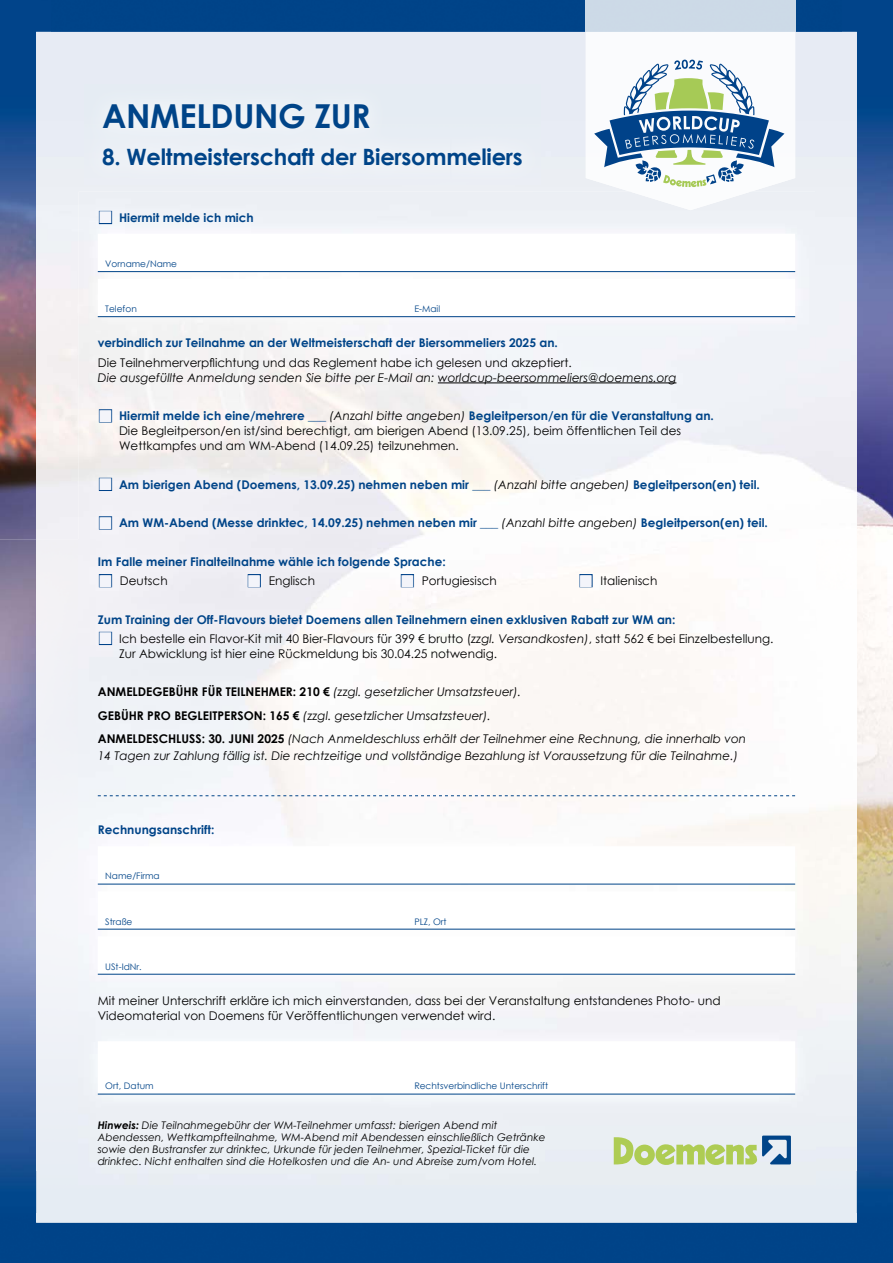
<style>
.page{position:relative;width:893px;height:1263px;background:#fff}
.page>*{position:absolute;margin:0;border:0;box-sizing:border-box;transform-origin:0 0}
.t1{font:700 33px "Century Gothic";letter-spacing:-.01em;color:#048}
.t2{font:700 22.5px "Century Gothic";letter-spacing:-.01em;color:#048}
.t3{font:12px/15px "Century Gothic";color:#000}
.t4{font:700 12px "Century Gothic";color:#048}
.t5{font:italic 12px/23.5px "Century Gothic";color:#000}
.t6{font:italic 10.5px/12px "Century Gothic";color:#000}
.t7{font:9px "Century Gothic";color:#048}
.s1{font-weight:400;font-size:25.5px;color:#f3f4fa}
.s2{font-size:25.5px;color:#f3f4fa}
.s3{font-weight:700;color:#048}
.s4{font-style:italic}
.s5{font-weight:400;font-style:italic;color:#000}
.s6{font-weight:700;font-style:normal}
.s7{font-weight:700}
</style>
<div class="page">
<img style="left:0;top:0;width:52px;height:540px">
<img style="left:841px;top:0;width:52px;height:535px">
<img style="left:52px;top:0;width:789px;height:32px">
<div style="left:0;top:1212px;width:893px;height:51px;background:#004388"></div>
<img style="left:0;top:589px;width:36px;height:623px">
<img style="left:857px;top:589px;width:36px;height:623px">
<img style="left:0;top:540px;width:887px;height:49px">
<img style="left:36px;top:32px;width:821px;height:557px">
<div style="left:36px;top:1171px;width:821px;height:51px;background:#e5ecf3"></div>
<img style="left:586px;top:32px;width:209px;height:160px">
<img style="left:78px;top:192px;width:737px;height:992px">
<img style="left:630px;top:192px;width:121px;height:18px">
<div style="left:98px;top:234px;width:697px;height:37px;background:#fff"></div>
<hr style="left:98px;top:271px;width:697px;height:1px;background:#048">
<div style="left:98px;top:279px;width:697px;height:37px;background:#fff"></div>
<hr style="left:98px;top:316px;width:697px;height:1px;background:#048">
<hr style="left:438px;top:383px;width:238px;height:1px;background:#000">
<svg style="left:98px;top:795px;width:697px;height:1px"></svg>
<div style="left:98px;top:846px;width:697px;height:38px;background:#fff"></div>
<hr style="left:98px;top:884px;width:697px;height:1px;background:#048">
<div style="left:98px;top:891px;width:697px;height:38px;background:#fff"></div>
<hr style="left:98px;top:929px;width:697px;height:1px;background:#048">
<div style="left:98px;top:936px;width:697px;height:38px;background:#fff"></div>
<hr style="left:98px;top:974px;width:697px;height:1px;background:#048">
<div style="left:98px;top:1041px;width:697px;height:53px;background:#fff"></div>
<hr style="left:98px;top:1094px;width:697px;height:1px;background:#048">
<div style="left:99px;top:211px;width:13px;height:13px;border:2px solid #004289"></div>
<div style="left:99px;top:409px;width:13px;height:13px;border:2px solid #004289"></div>
<div style="left:99px;top:478px;width:13px;height:13px;border:2px solid #004289"></div>
<div style="left:99px;top:516px;width:13px;height:13px;border:2px solid #004289"></div>
<div style="left:99px;top:574px;width:13px;height:13px;border:2px solid #004289"></div>
<div style="left:248px;top:574px;width:13px;height:13px;border:2px solid #004289"></div>
<div style="left:401px;top:574px;width:13px;height:13px;border:2px solid #004289"></div>
<div style="left:579px;top:574px;width:14px;height:13px;border:2px solid #004289"></div>
<div style="left:99px;top:632px;width:13px;height:13px;border:2px solid #004289"></div>
<svg style="left:614px;top:1135px;width:177px;height:30px;background:#bdd1a8"></svg>
<div style="left:84px;top:85px;width:456px;height:99px;background:#ebeff5"></div>
<svg style="left:594px;top:60px;width:190px;height:127px"></svg>
<h1 class="t1" style="left:102px;top:91px;width:270px">ANMELDUNG ZUR</h1>
<h2 class="t2" style="left:102px;top:140px;width:422px">8. Weltmeisterschaft der Biersommeliers</h2>
<p class="t4" style="left:98px;top:208px;width:157px"><span class="s1">■</span> Hiermit melde ich mich</p>
<p class="t7" style="left:105px;top:257px;width:73px">Vorname/Name</p>
<p class="t7" style="left:105px;top:302px;width:33px">Telefon</p>
<p class="t7" style="left:414px;top:302px;width:27px">E-Mail</p>
<p class="t4" style="left:98px;top:334px;width:462px">verbindlich zur Teilnahme an der Weltmeisterschaft der Biersommeliers 2025 an.</p>
<p class="t3" style="left:98px;top:355px;width:476px">Die Teilnehmerverpflichtung und das Reglement habe ich gelesen und akzeptiert.</p>
<p class="t5" style="left:98px;top:365px;width:580px">Die ausgefüllte Anmeldung senden Sie bitte per E-Mail an: worldcup-beersommeliers@doemens.org</p>
<p class="t3" style="left:119px;top:408px;width:596px;text-indent:-21px"><span class="s2">■</span> <span class="s3">Hiermit melde ich eine/mehrere ___</span> <span class="s4">(Anzahl bitte angeben)</span> <span class="s3">Begleitperson/en für die Veranstaltung an.<br></span>Die Begleitperson/en ist/sind berechtigt, am bierigen Abend (13.09.25), beim öffentlichen Teil des<br>Wettkampfes und am WM-Abend (14.09.25) teilzunehmen.</p>
<p class="t4" style="left:98px;top:475px;width:664px"><span class="s1">■</span> Am bierigen Abend (Doemens, 13.09.25) nehmen neben mir ___ <span class="s5">(Anzahl bitte angeben)</span> Begleitperson(en) teil.</p>
<p class="t4" style="left:98px;top:514px;width:672px"><span class="s1">■</span> Am WM-Abend (Messe drinktec, 14.09.25) nehmen neben mir ___ <span class="s5">(Anzahl bitte angeben)</span> Begleitperson(en) teil.</p>
<p class="t4" style="left:98px;top:552px;width:349px">Im Falle meiner Finalteilnahme wähle ich folgende Sprache:</p>
<p class="t3" style="left:98px;top:573px;width:71px"><span class="s2">■</span> Deutsch</p>
<p class="t3" style="left:247px;top:573px;width:70px"><span class="s2">■</span> Englisch</p>
<p class="t3" style="left:400px;top:573px;width:99px"><span class="s2">■</span> Portugiesisch</p>
<p class="t3" style="left:578px;top:573px;width:81px"><span class="s2">■</span> Italienisch</p>
<p class="t4" style="left:98px;top:610px;width:579px">Zum Training der Off-Flavours bietet Doemens allen Teilnehmern einen exklusiven Rabatt zur WM an:</p>
<p class="t3" style="left:119px;top:631px;width:656px;text-indent:-21px"><span class="s2">■</span> Ich bestelle ein Flavor-Kit mit 40 Bier-Flavours für 399 € brutto (<span class="s4">zzgl. Versandkosten)</span>, statt 562 € bei Einzelbestellung.<br>Zur Abwicklung ist hier eine Rückmeldung bis 30.04.25 notwendig.</p>
<p class="t5" style="left:98px;top:680px;width:650px"><span class="s6">ANMELDEGEBÜHR FÜR TEILNEHMER: 210 €</span> (zzgl. gesetzlicher Umsatzsteuer).<br><span class="s6">GEBÜHR PRO BEGLEITPERSON: 165 €</span> (zzgl. gesetzlicher Umsatzsteuer).<br><span class="s6">ANMELDESCHLUSS: 30. JUNI 2025</span> (Nach Anmeldeschluss erhält der Teilnehmer eine Rechnung, die innerhalb von</p>
<p class="t5" style="left:98px;top:743px;width:642px">14 Tagen zur Zahlung fällig ist. Die rechtzeitige und vollständige Bezahlung ist Voraussetzung für die Teilnahme.)</p>
<p class="t4" style="left:98px;top:821px;width:118px">Rechnungsanschrift:</p>
<p class="t7" style="left:105px;top:870px;width:56px">Name/Firma</p>
<p class="t7" style="left:105px;top:915px;width:29px">Straße</p>
<p class="t7" style="left:414px;top:915px;width:34px">PLZ, Ort</p>
<p class="t7" style="left:105px;top:960px;width:38px">USt-IdNr.</p>
<p class="t3" style="left:98px;top:993px;width:624px">Mit meiner Unterschrift erkläre ich mich einverstanden, dass bei der Veranstaltung entstandenes Photo- und<br>Videomaterial von Doemens für Veröffentlichungen verwendet wird.</p>
<p class="t7" style="left:105px;top:1080px;width:50px">Ort, Datum</p>
<p class="t7" style="left:414px;top:1080px;width:135px">Rechtsverbindliche Unterschrift</p>
<p class="t6" style="left:98px;top:1119px;width:449px"><span class="s7">Hinweis:</span> Die Teilnahmegebühr der WM-Teilnehmer umfasst: bierigen Abend mit Abendessen, Wettkampfteilnahme, WM-Abend mit Abendessen einschließlich Getränke sowie den Bustransfer zur drinktec, Urkunde für jeden Teilnehmer, Spezial-Ticket für die drinktec. Nicht enthalten sind die Hotelkosten und die An- und Abreise zum/vom Hotel.</p>
</div>
